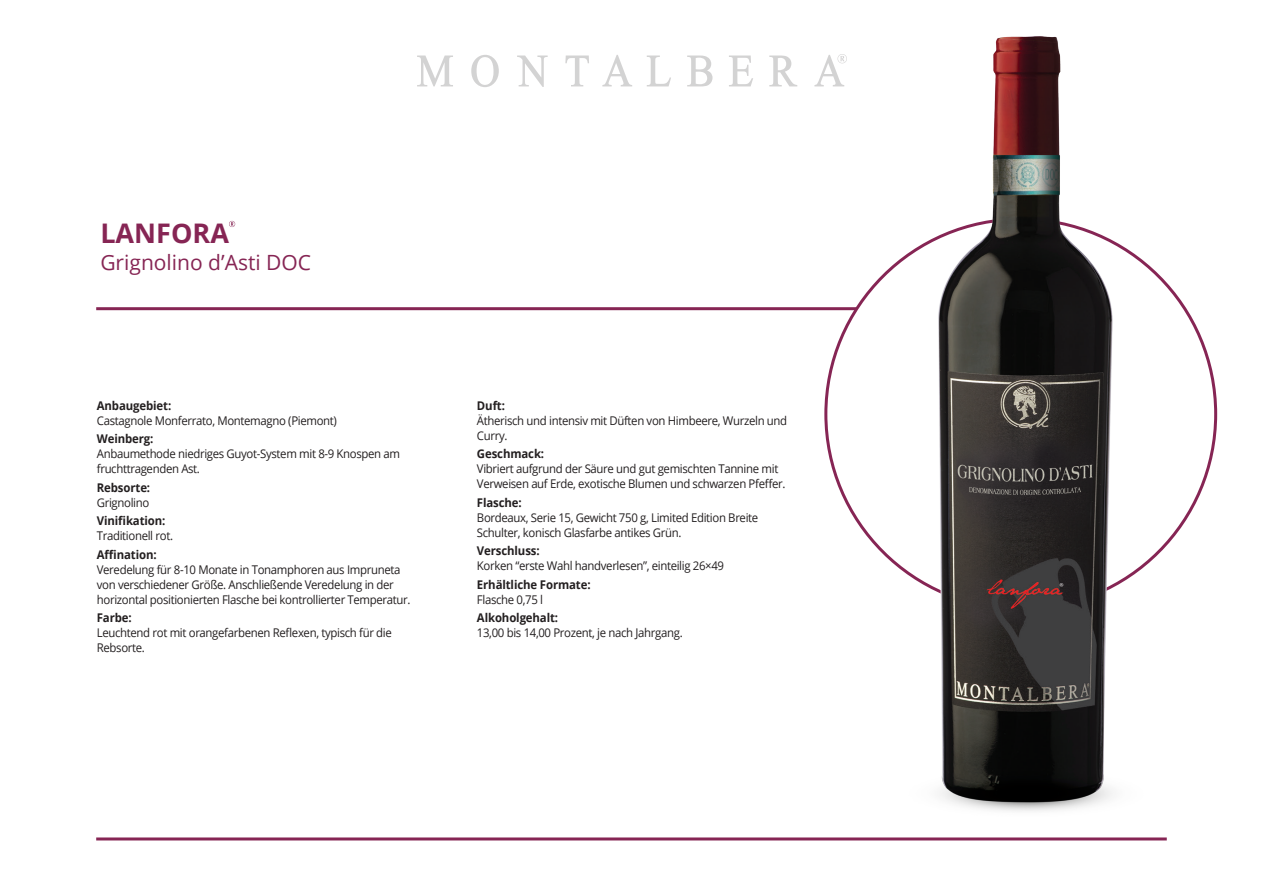
<style>
.page{position:relative;width:1263px;height:893px;background:#fff}
.page>*{position:absolute;margin:0;border:0;box-sizing:border-box;transform-origin:0 0}
.t1{font:700 27px "Open Sans";color:#862554}
.t2{font:21px "Open Sans";color:#862554}
.t3{font:12px/15px "Open Sans";letter-spacing:-.03em;color:#231f20;scale:.95 1}
.t4{font:700 12px "Open Sans";letter-spacing:-.01em;color:#231f20;scale:.95 1}
</style>
<div class="page">
<hr style="left:96px;top:837px;width:1071px;height:3px;background:#862554">
<hr style="left:96px;top:307px;width:760px;height:3px;background:#862554">
<svg style="left:814px;top:54px;width:33px;height:32px"></svg>
<svg style="left:417px;top:55px;width:36px;height:31px"></svg>
<svg style="left:769px;top:55px;width:28px;height:31px"></svg>
<svg style="left:517px;top:55px;width:31px;height:32px"></svg>
<svg style="left:565px;top:55px;width:24px;height:31px"></svg>
<svg style="left:602px;top:55px;width:30px;height:31px"></svg>
<svg style="left:647px;top:55px;width:24px;height:31px"></svg>
<svg style="left:687px;top:55px;width:25px;height:31px"></svg>
<svg style="left:729px;top:55px;width:24px;height:31px"></svg>
<svg style="left:471px;top:55px;width:28px;height:32px"></svg>
<img style="left:895px;top:36px;width:257px;height:805px">
<svg style="left:229px;top:221px;width:6px;height:6px"></svg>
<h1 class="t1" style="left:100px;top:214px;width:130px">LANFORA</h1>
<h2 class="t2" style="left:100px;top:248px;width:212px">Grignolino d’Asti DOC</h2>
<p class="t4" style="left:97px;top:397px;width:80px">Anbaugebiet:</p>
<p class="t3" style="left:97px;top:413px;width:254px">Castagnole Monferrato, Montemagno (Piemont)</p>
<p class="t4" style="left:97px;top:430px;width:61px">Weinberg:</p>
<p class="t3" style="left:97px;top:446px;width:321px">Anbaumethode niedriges Guyot-System mit 8-9 Knospen am fruchttragenden Ast.</p>
<p class="t4" style="left:97px;top:479px;width:58px">Rebsorte:</p>
<p class="t3" style="left:97px;top:495px;width:57px">Grignolino</p>
<p class="t4" style="left:97px;top:512px;width:74px">Vinifikation:</p>
<p class="t3" style="left:97px;top:528px;width:82px">Traditionell rot.</p>
<p class="t4" style="left:97px;top:546px;width:64px">Affination:</p>
<p class="t3" style="left:97px;top:562px;width:332px">Veredelung für 8-10 Monate in Tonamphoren aus Impruneta von verschiedener Größe. Anschließende Veredelung in der horizontal positionierten Flasche bei kontrollierter Temperatur.</p>
<p class="t4" style="left:97px;top:610px;width:38px">Farbe:</p>
<p class="t3" style="left:97px;top:625px;width:312px">Leuchtend rot mit orangefarbenen Reflexen, typisch für die<br>Rebsorte.</p>
<p class="t4" style="left:477px;top:397px;width:31px">Duft:</p>
<p class="t3" style="left:477px;top:413px;width:328px">Ätherisch und intensiv mit Düften von Himbeere, Wurzeln und<br>Curry.</p>
<p class="t4" style="left:477px;top:445px;width:72px">Geschmack:</p>
<p class="t3" style="left:477px;top:461px;width:326px">Vibriert aufgrund der Säure und gut gemischten Tannine mit<br>Verweisen auf Erde, exotische Blumen und schwarzen Pfeffer.</p>
<p class="t4" style="left:477px;top:494px;width:49px">Flasche:</p>
<p class="t3" style="left:477px;top:510px;width:298px">Bordeaux, Serie 15, Gewicht 750 g, Limited Edition Breite<br>Schulter, konisch Glasfarbe antikes Grün.</p>
<p class="t4" style="left:477px;top:542px;width:68px">Verschluss:</p>
<p class="t3" style="left:477px;top:558px;width:262px">Korken “erste Wahl handverlesen”, einteilig 26×49</p>
<p class="t4" style="left:477px;top:576px;width:121px">Erhältliche Formate:</p>
<p class="t3" style="left:477px;top:592px;width:71px">Flasche 0,75 l</p>
<p class="t4" style="left:477px;top:610px;width:87px">Alkoholgehalt:</p>
<p class="t3" style="left:477px;top:625px;width:218px">13,00 bis 14,00 Prozent, je nach Jahrgang.</p>
</div>
